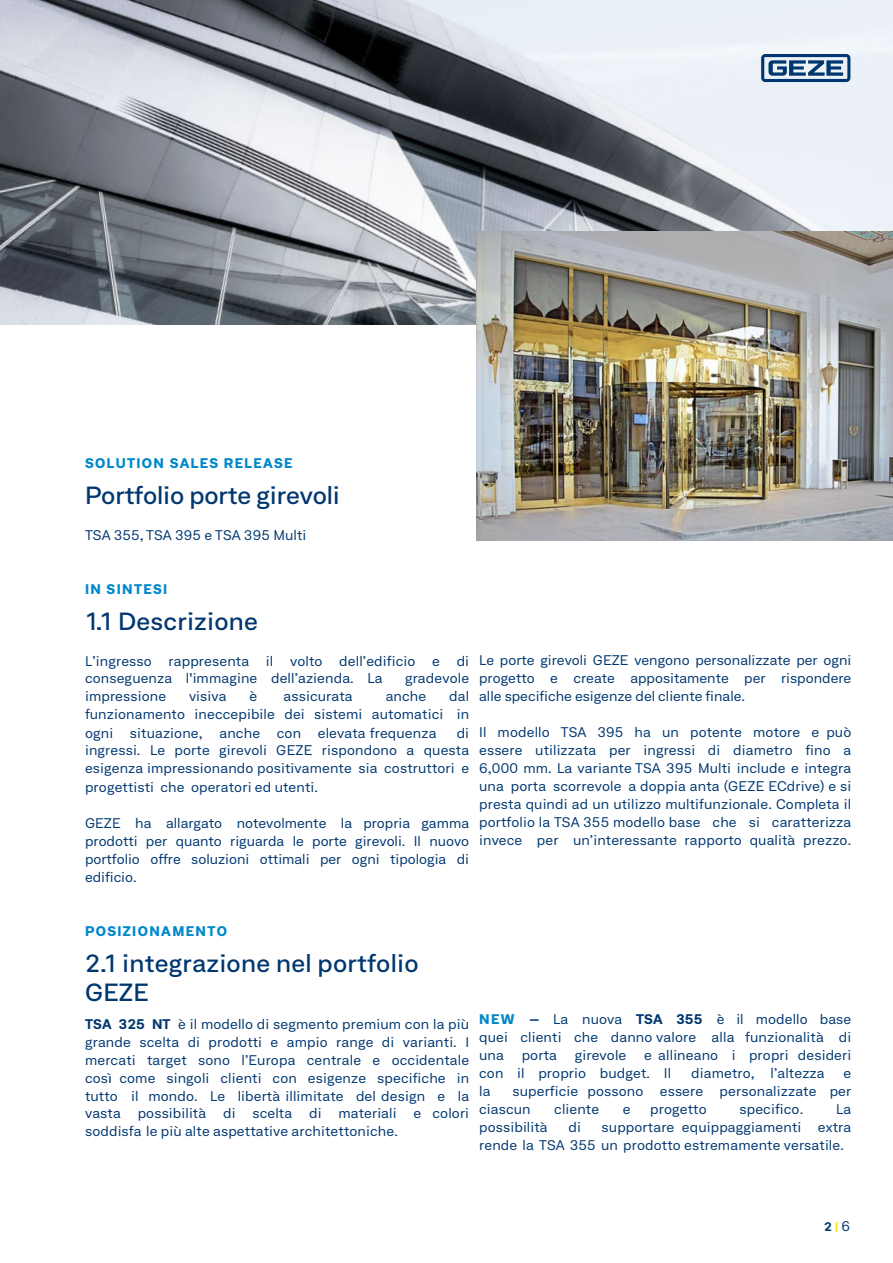
<style>
.page{position:relative;width:893px;height:1263px;background:#fff}
.page>*{position:absolute;margin:0;border:0;box-sizing:border-box;transform-origin:0 0}
.t1{font:500 expanded 24px/28.8px "Neufile Grotesk";letter-spacing:.01em;color:#003770}
.t2{font:expanded 13.5px/18px "Neufile Grotesk";letter-spacing:.01em;color:#003770;text-align:justify}
.t3{font:800 expanded 13.5px "Neufile Grotesk";letter-spacing:.1em;color:#0088cb}
.t4{font:700 expanded 12px "Neufile Grotesk";color:#003770}
.s1{font-weight:700}
.s2{font-weight:800;color:#0088cb}
.s3{font-weight:800;color:#ffe400}
.s4{font-weight:400;font-size:13.5px}
</style>
<div class="page">
<img style="left:0;top:0;width:893px;height:324px">
<svg style="left:761px;top:54px;width:89px;height:28px;background:#6a8bac"></svg>
<img style="left:476px;top:231px;width:417px;height:309px">
<p class="t3" style="left:85px;top:454px;width:209px">SOLUTION SALES RELEASE</p>
<h1 class="t1" style="left:85px;top:480px;width:256px">Portfolio porte girevoli</h1>
<p class="t2" style="left:85px;top:526px;width:223px">TSA 355, TSA 395 e TSA 395 Multi</p>
<p class="t3" style="left:85px;top:580px;width:84px">IN SINTESI</p>
<h1 class="t1" style="left:85px;top:606px;width:174px">1.1 Descrizione</h1>
<p class="t2" style="left:85px;top:651px;width:386px">L’ingresso rappresenta il volto dell’edificio e di conseguenza l'immagine dell’azienda. La</p>
<p class="t2" style="left:405px;top:669px;width:66px">gradevole</p>
<p class="t2" style="left:85px;top:687px;width:386px;text-indent:364px">dal funzionamento ineccepibile dei sistemi automatici in ogni situazione, anche con elevata frequenza</p>
<p class="t2" style="left:85px;top:687px;width:83px">impressione</p>
<p class="t2" style="left:189px;top:687px;width:39px">visiva</p>
<p class="t2" style="left:249px;top:687px;width:9px">è</p>
<p class="t2" style="left:284px;top:687px;width:71px">assicurata</p>
<p class="t2" style="left:386px;top:687px;width:42px">anche</p>
<p class="t2" style="left:85px;top:723px;width:386px;text-indent:372px">di ingressi. Le porte girevoli GEZE rispondono a questa esigenza impressionando positivamente sia costruttori e progettisti che operatori ed utenti.</p>
<p class="t2" style="left:85px;top:813px;width:386px">GEZE ha allargato notevolmente la propria gamma prodotti per quanto riguarda le porte girevoli. Il nuovo portfolio offre soluzioni ottimali per ogni tipologia di edificio.</p>
<p class="t2" style="left:479px;top:651px;width:374px">Le porte girevoli GEZE vengono personalizzate per ogni progetto e create appositamente per rispondere alle specifiche esigenze del cliente finale.</p>
<p class="t2" style="left:479px;top:723px;width:374px">Il modello TSA 395 ha un potente motore e può essere utilizzata per ingressi di diametro fino a 6,000 mm. La variante TSA 395 Multi include e integra una porta scorrevole a doppia anta (GEZE ECdrive) e si presta quindi ad un utilizzo multifunzionale. Completa il portfolio la TSA 355 modello base che si caratterizza invece per un’interessante rapporto qualità prezzo.</p>
<p class="t3" style="left:85px;top:922px;width:144px">POSIZIONAMENTO</p>
<h1 class="t1" style="left:85px;top:948px;width:335px">2.1 integrazione nel portfolio<br>GEZE</h1>
<p class="t2" style="left:85px;top:1014px;width:386px"><span class="s1">TSA 325 NT</span> è il modello di segmento premium con la più grande scelta di prodotti e ampio range di varianti. I mercati target sono l’Europa centrale e occidentale così come singoli clienti con esigenze specifiche in tutto il mondo. Le libertà illimitate del design e la vasta possibilità di scelta di materiali e colori soddisfa le più alte aspettative architettoniche.</p>
<p class="t2" style="left:479px;top:1009px;width:374px"><span class="s2">NEW</span> <span class="s1">–</span> La nuova <span class="s1">TSA 355</span> è il modello base quei clienti che danno valore alla funzionalità di una</p>
<p class="t2" style="left:479px;top:1046px;width:374px;text-indent:165px">e allineano i propri desideri con il proprio budget. Il</p>
<p class="t2" style="left:522px;top:1046px;width:37px">porta</p>
<p class="t2" style="left:575px;top:1046px;width:53px">girevole</p>
<p class="t2" style="left:691px;top:1064px;width:135px">diametro, l’altezza</p>
<p class="t2" style="left:843px;top:1064px;width:9px">e</p>
<p class="t2" style="left:479px;top:1082px;width:374px;text-indent:33px">superficie possono essere personalizzate per ciascun</p>
<p class="t2" style="left:479px;top:1082px;width:13px">la</p>
<p class="t2" style="left:554px;top:1100px;width:46px">cliente</p>
<p class="t2" style="left:623px;top:1100px;width:9px">e</p>
<p class="t2" style="left:650px;top:1100px;width:58px">progetto</p>
<p class="t2" style="left:739px;top:1100px;width:65px">specifico.</p>
<p class="t2" style="left:836px;top:1100px;width:17px">La</p>
<p class="t2" style="left:479px;top:1117px;width:70px">possibilità</p>
<p class="t2" style="left:568px;top:1117px;width:14px">di</p>
<p class="t2" style="left:479px;top:1117px;width:374px;text-indent:122px">supportare equippaggiamenti extra rende la TSA 355 un prodotto estremamente versatile.</p>
<p class="t4" style="left:824px;top:1218px;width:27px">2<span class="s3">|</span> <span class="s4">6</span></p>
</div>
